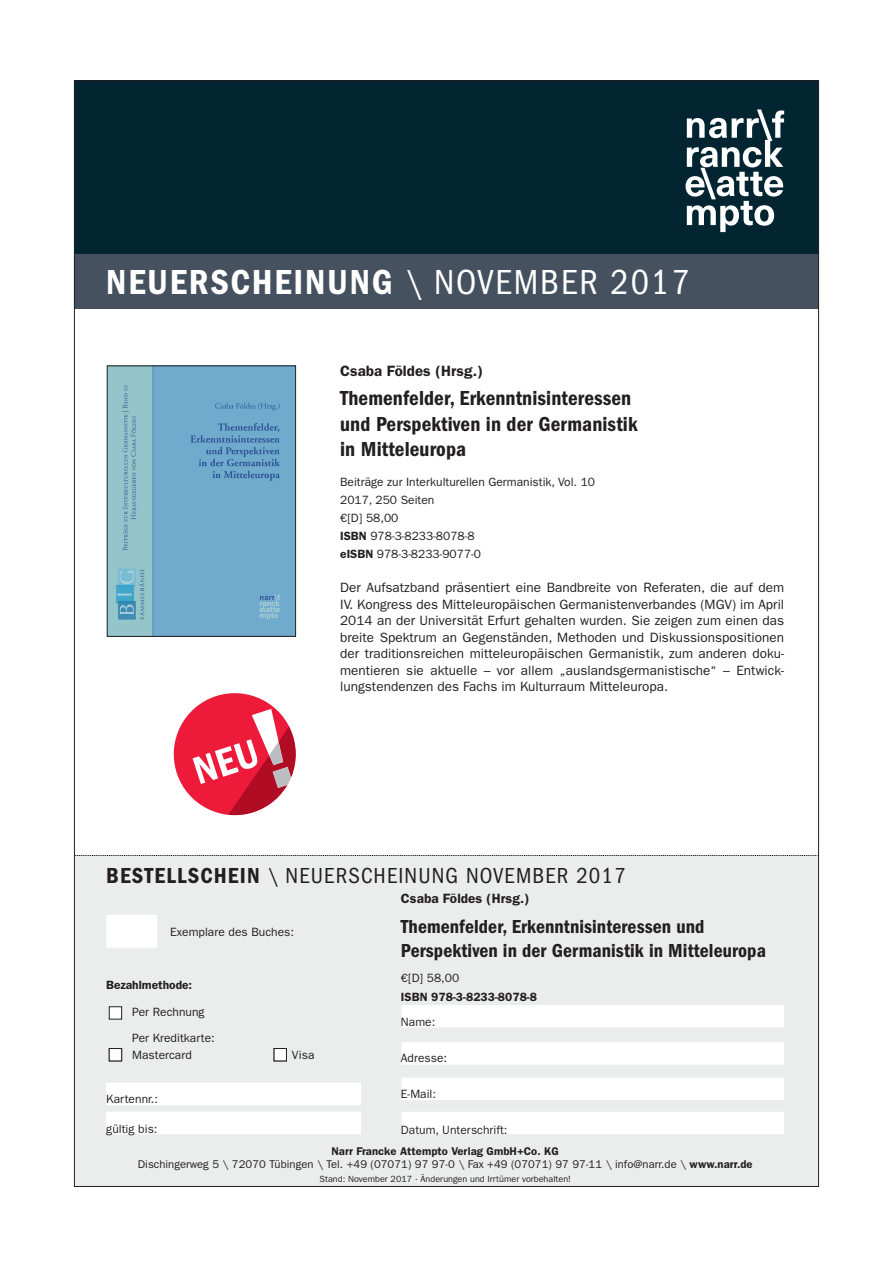
<style>
.page{position:relative;width:893px;height:1263px;background:#fff}
.page>*{position:absolute;margin:0;border:0;box-sizing:border-box;transform-origin:0 0}
.t1{font:36px "ITC Franklin Gothic Std Dm Cd";letter-spacing:.05em;color:#fff}
.t2{font:condensed 22.5px "ITC Franklin Gothic Std";letter-spacing:.05em;color:#231f20}
.t3{font:21px/25.2px "ITC Franklin Gothic Std Dm Cd";letter-spacing:.005em;color:#231f20}
.t4{font:19.5px/23.4px "ITC Franklin Gothic Std Dm Cd";letter-spacing:.005em;color:#231f20}
.t5{font:600 15px "ITC Franklin Gothic Std";letter-spacing:.005em;color:#231f20}
.t6{font:13.5px/16.5px "ITC Franklin Gothic Std";letter-spacing:.005em;color:#231f20;text-align:justify}
.t7{font:600 13.5px "ITC Franklin Gothic Std";letter-spacing:.005em;color:#231f20}
.t8{font:12px/18px "ITC Franklin Gothic Std";letter-spacing:.005em;color:#231f20}
.t9{font:600 12px "ITC Franklin Gothic Std";color:#231f20}
.t10{font:11.25px/13.5px "ITC Franklin Gothic Std";letter-spacing:.005em;color:#231f20;text-align:center}
.t11{font:9px "ITC Franklin Gothic Std";letter-spacing:.005em;color:#231f20}
.s1{font-family:"ITC Franklin Gothic Std";font-stretch:condensed}
.s2{font-weight:600}
.s3{font-family:"ITC Franklin Gothic Std Dm Cd";font-stretch:normal}
</style>
<div class="page">
<div style="left:74px;top:253px;width:745px;height:55px;background:#45515f"></div>
<div style="left:74px;top:855px;width:745px;height:332px;background:#ebecec"></div>
<div style="left:401px;top:1005px;width:383px;height:22px;background:#fff"></div>
<div style="left:401px;top:1042px;width:383px;height:23px;background:#fff"></div>
<div style="left:401px;top:1078px;width:383px;height:22px;background:#fff"></div>
<div style="left:401px;top:1112px;width:383px;height:22px;background:#fff"></div>
<div style="left:106px;top:1112px;width:255px;height:22px;background:#fff"></div>
<div style="left:106px;top:1083px;width:255px;height:22px;background:#fff"></div>
<svg style="left:76px;top:855px;width:741px;height:1px"></svg>
<div style="left:109px;top:1007px;width:13px;height:12px;background:#fff"></div>
<div style="left:109px;top:1007px;width:13px;height:12px;border:1px solid #231f20"></div>
<div style="left:109px;top:1048px;width:13px;height:13px;background:#fff"></div>
<div style="left:109px;top:1048px;width:13px;height:13px;border:1px solid #231f20"></div>
<div style="left:274px;top:1048px;width:12px;height:13px;background:#fff"></div>
<div style="left:274px;top:1048px;width:13px;height:13px;border:1px solid #231f20"></div>
<div style="left:106px;top:915px;width:51px;height:33px;background:#fff"></div>
<img style="left:109px;top:368px;width:185px;height:266px">
<div style="left:107px;top:366px;width:189px;height:270px;border:1px solid #231f20"></div>
<div style="left:74px;top:81px;width:745px;height:173px;background:#032531"></div>
<svg style="left:685px;top:109px;width:99px;height:124px"></svg>
<svg style="left:173px;top:693px;width:123px;height:123px"></svg>
<h1 class="t1" style="left:106px;top:262px;width:585px">NEUERSCHEINUNG <span class="s1">\ NOVEMBER 2017</span></h1>
<p class="t5" style="left:340px;top:362px;width:144px">Csaba Földes (Hrsg.)</p>
<h3 class="t3" style="left:340px;top:386px;width:299px">Themenfelder, Erkenntnisinteressen und Perspektiven in der Germanistik in Mitteleuropa</h3>
<p class="t8" style="left:340px;top:473px;width:256px">Beiträge zur Interkulturellen Germanistik, Vol. 10<br>2017, 250 Seiten<br>€[D] 58,00<br><span class="s2">ISBN</span> 978-3-8233-8078-8<br><span class="s2">eISBN</span> 978-3-8233-9077-0</p>
<p class="t6" style="left:340px;top:579px;width:445px">Der Aufsatzband präsentiert eine Bandbreite von Referaten, die auf dem IV. Kongress des Mitteleuropäischen Germanistenverbandes (MGV) im April 2014 an der Universität Erfurt gehalten wurden. Sie zeigen zum einen das breite Spektrum an Gegenständen, Methoden und Diskussionspositionen der traditionsreichen mitteleuropäischen Germanistik, zum anderen doku&shy;mentieren sie aktuelle – vor allem „auslandsgermanistische“ – Entwick&shy;lungstendenzen des Fachs im Kulturraum Mitteleuropa.</p>
<h2 class="t2" style="left:106px;top:863px;width:521px"><span class="s3">BESTELLSCHEIN</span> \ NEUERSCHEINUNG NOVEMBER 2017</h2>
<p class="t8" style="left:170px;top:923px;width:126px">Exemplare des Buches:</p>
<p class="t9" style="left:106px;top:978px;width:87px">Bezahlmethode:</p>
<p class="t8" style="left:132px;top:999px;width:84px;line-height:25.5px">Per Rechnung<br>Per Kreditkarte:</p>
<p class="t8" style="left:132px;top:1046px;width:61px">Mastercard</p>
<p class="t8" style="left:292px;top:1046px;width:24px">Visa</p>
<p class="t8" style="left:106px;top:1089px;width:53px">Kartennr.:</p>
<p class="t8" style="left:106px;top:1120px;width:53px">gültig bis:</p>
<p class="t7" style="left:401px;top:890px;width:130px">Csaba Földes (Hrsg.)</p>
<h3 class="t4" style="left:401px;top:915px;width:367px">Themenfelder, Erkenntnisinteressen und<br>Perspektiven in der Germanistik in Mitteleuropa</h3>
<p class="t8" style="left:401px;top:969px;width:60px">€[D] 58,00</p>
<p class="t9" style="left:401px;top:990px;width:138px">ISBN 978-3-8233-8078-8</p>
<p class="t8" style="left:401px;top:1013px;width:36px">Name:</p>
<p class="t8" style="left:401px;top:1049px;width:48px">Adresse:</p>
<p class="t8" style="left:401px;top:1085px;width:37px">E-Mail:</p>
<p class="t8" style="left:401px;top:1121px;width:108px">Datum, Unterschrift:</p>
<p class="t10" style="left:138px;top:1144px;width:616px"><span class="s2">Narr Francke Attempto Verlag GmbH+Co. KG<br></span>Dischingerweg 5 \ 72070 Tübingen \ Tel. +49 (07071) 97 97-0 \ Fax +49 (07071) 97 97-11 \ info@narr.de \ <span class="s2">www.narr.de</span></p>
<p class="t11" style="left:320px;top:1173px;width:253px">Stand: November 2017 · Änderungen und Irrtümer vorbehalten!</p>
</div>
